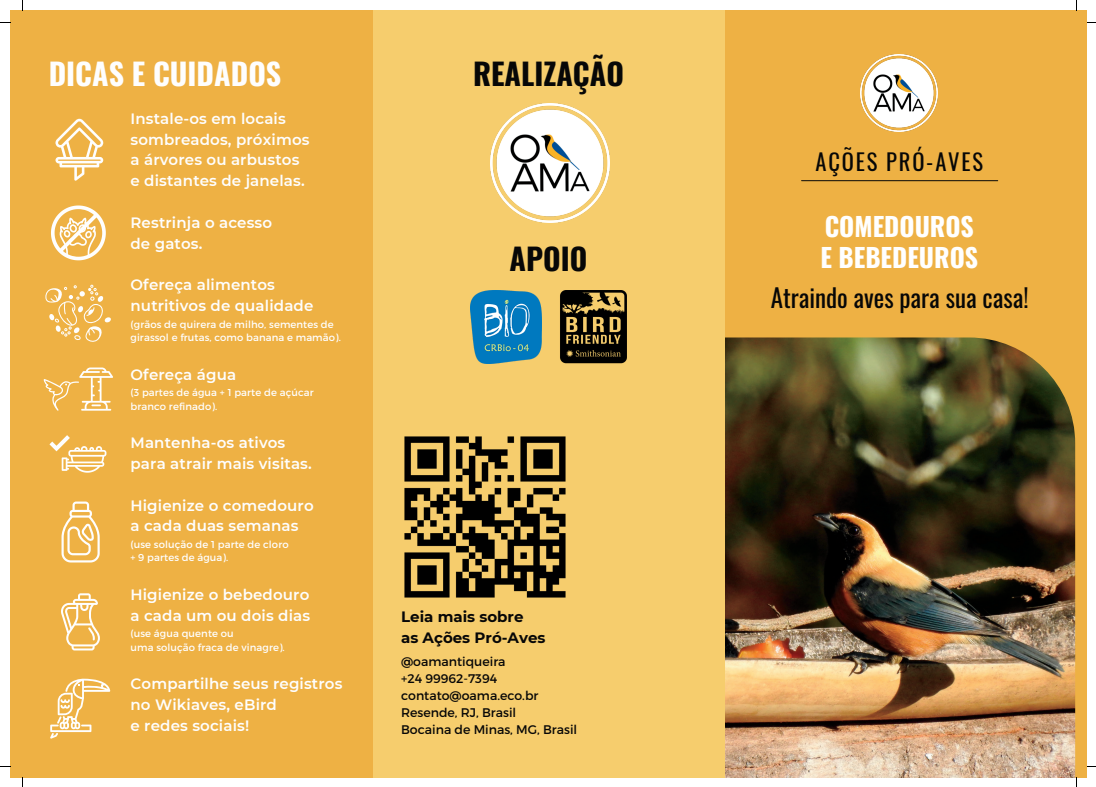
<style>
.page{position:relative;width:1096px;height:787px;background:#fff}
.page>*{position:absolute;margin:0;border:0;box-sizing:border-box;transform-origin:0 0}
.t1{font:700 30px "Oswald";color:#070707}
.t2{font:700 30px "Oswald";color:#fefefe}
.t3{font:700 25.88px/31.5px "Oswald";color:#fff}
.t4{font:25px "Oswald";color:#070707}
.t5{font:22.5px "Oswald";letter-spacing:.08em;color:#070707}
.t6{font:600 15px/20.9px "Montserrat";letter-spacing:.01em;color:#fefefe}
.t7{font:700 15px/20.6px "Montserrat";color:#070707}
.t8{font:12.5px/16.9px "Montserrat";color:#070707}
.t9{font:10px/13.4px "Montserrat";letter-spacing:.01em;color:#fefefe}
</style>
<div class="page">
<div style="left:10px;top:10px;width:364px;height:768px;background:#eeb144"></div>
<div style="left:722px;top:10px;width:364px;height:768px;background:#eeb144"></div>
<img style="left:725px;top:337px;width:350px;height:441px">
<hr style="left:801px;top:180px;width:196px;height:1px;background:#070707">
<img style="left:860px;top:54px;width:77px;height:77px">
<div style="left:373px;top:10px;width:352px;height:768px;background:#f6cd6d"></div>
<svg style="left:55px;top:119px;width:48px;height:62px"></svg>
<svg style="left:51px;top:205px;width:55px;height:55px"></svg>
<svg style="left:45px;top:285px;width:66px;height:57px"></svg>
<svg style="left:44px;top:367px;width:69px;height:44px"></svg>
<svg style="left:50px;top:679px;width:60px;height:60px"></svg>
<svg style="left:49px;top:435px;width:57px;height:38px"></svg>
<svg style="left:61px;top:501px;width:39px;height:61px"></svg>
<svg style="left:61px;top:593px;width:39px;height:57px"></svg>
<img style="left:404px;top:436px;width:162px;height:162px">
<img style="left:490px;top:104px;width:119px;height:119px">
<img style="left:470px;top:290px;width:71px;height:73px">
<img style="left:560px;top:290px;width:66px;height:73px">
<h1 class="t2" style="left:49px;top:50px;width:234px">DICAS E CUIDADOS</h1>
<h1 class="t1" style="left:473px;top:50px;width:152px">REALIZAÇÃO</h1>
<p class="t6" style="left:130px;top:108px;width:180px">Instale-os em locais sombreados, próximos a árvores ou arbustos e distantes de janelas.</p>
<p class="t6" style="left:130px;top:212px;width:143px">Restrinja o acesso de gatos.</p>
<p class="t6" style="left:130px;top:275px;width:184px">Ofereça alimentos nutritivos de qualidade</p>
<p class="t9" style="left:130px;top:317px;width:212px">(grãos de quirera de milho, sementes de girassol e frutas, como banana e mamão).</p>
<p class="t6" style="left:130px;top:364px;width:107px">Ofereça água</p>
<p class="t9" style="left:130px;top:386px;width:185px">(3 partes de água + 1 parte de açúcar branco refinado).</p>
<p class="t6" style="left:130px;top:432px;width:183px">Mantenha-os ativos para atrair mais visitas.</p>
<p class="t6" style="left:130px;top:495px;width:185px">Higienize o comedouro a cada duas semanas</p>
<p class="t9" style="left:130px;top:537px;width:160px">(use solução de 1 parte de cloro + 9 partes de água).</p>
<p class="t6" style="left:130px;top:584px;width:181px">Higienize o bebedouro a cada um ou dois dias</p>
<p class="t9" style="left:130px;top:627px;width:156px">(use água quente ou<br>uma solução fraca de vinagre).</p>
<p class="t6" style="left:130px;top:673px;width:213px">Compartilhe seus registros no Wikiaves, eBird<br>e redes sociais!</p>
<h1 class="t1" style="left:509px;top:235px;width:79px">APOIO</h1>
<p class="t7" style="left:401px;top:606px;width:146px">Leia mais sobre<br>as Ações Pró-Aves</p>
<p class="t8" style="left:401px;top:652px;width:178px">@oamantiqueira<br>+24 99962-7394 contato@oama.eco.br<br>Resende, RJ, Brasil<br>Bocaina de Minas, MG, Brasil</p>
<h3 class="t5" style="left:815px;top:144px;width:169px">AÇÕES PRÓ-AVES</h3>
<h2 class="t3" style="left:820px;top:209px;width:159px">COMEDOUROS<br>E BEBEDEUROS</h2>
<h3 class="t4" style="left:770px;top:279px;width:259px">Atraindo aves para sua casa!</h3>
</div>
